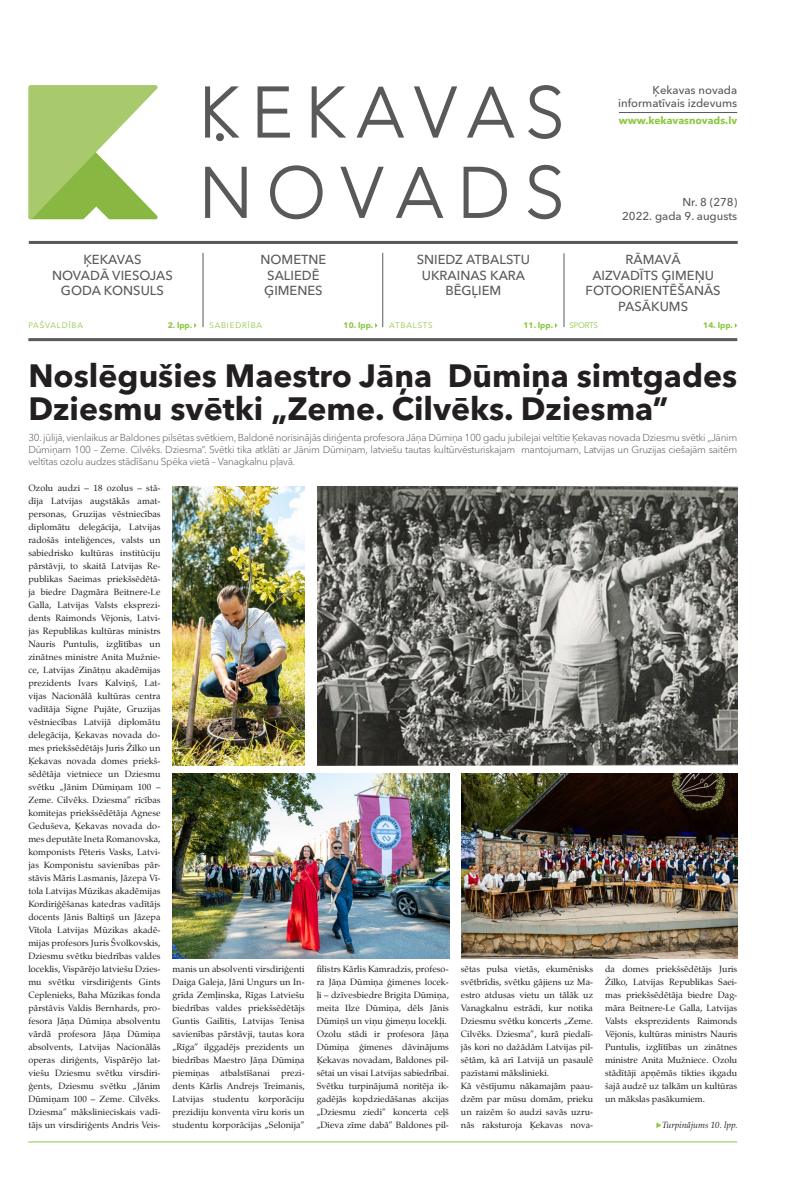
<style>
.page{position:relative;width:794px;height:1191px;background:#fff}
.page>*{position:absolute;margin:0;border:0;box-sizing:border-box;transform-origin:0 0}
.t1{font:700 32px/33px "Avenir Next Cyr";color:#231f20}
.t2{font:500 13px/15.6px "Avenir Next Cyr";color:#58595b;text-align:center}
.t3{font:500 11.4px/13.6px "Avenir Next Cyr";color:#58595b;text-align:right}
.t4{font:700 10.3px "Avenir Next Cyr";color:#8dc73f}
.t5{font:300 10px/12px "Avenir Next Cyr";letter-spacing:-.025em;color:#58595b;text-align:justify}
.t6{font:9px/13px "Zapf Calligraphic 801 TL";color:#231f20;text-align:justify}
.t7{font:italic 9px "Zapf Calligraphic 801 TL";color:#231f20}
.t8{font:8px "Avenir Next Cyr";letter-spacing:.1em;color:#8dc73f}
.t9{font:700 8px "Avenir Next Cyr";color:#8dc73f}
.s1{font-family:"Dienbats";font-style:normal;font-size:7px;color:#8dc73f}
</style>
<div class="page">
<hr style="left:28px;top:1141px;width:709px;height:1px;background:#8dc73f">
<hr style="left:28px;top:338px;width:709px;height:3px;background:#58595b">
<hr style="left:202px;top:253px;width:1px;height:74px;background:#58595b">
<hr style="left:382px;top:253px;width:1px;height:74px;background:#58595b">
<hr style="left:563px;top:253px;width:1px;height:74px;background:#58595b">
<hr style="left:29px;top:241px;width:708px;height:3px;background:#58595b">
<hr style="left:619px;top:112px;width:118px;height:1px;background:#58595b">
<svg style="left:28px;top:85px;width:130px;height:134px"></svg>
<svg style="left:257px;top:86px;width:33px;height:52px"></svg>
<svg style="left:312px;top:86px;width:34px;height:52px"></svg>
<svg style="left:414px;top:86px;width:43px;height:52px"></svg>
<svg style="left:528px;top:85px;width:33px;height:54px"></svg>
<svg style="left:205px;top:86px;width:35px;height:55px"></svg>
<svg style="left:356px;top:87px;width:48px;height:51px"></svg>
<svg style="left:467px;top:87px;width:47px;height:51px"></svg>
<svg style="left:528px;top:164px;width:33px;height:55px"></svg>
<svg style="left:205px;top:167px;width:42px;height:51px"></svg>
<svg style="left:270px;top:165px;width:52px;height:54px"></svg>
<svg style="left:340px;top:167px;width:44px;height:51px"></svg>
<svg style="left:463px;top:167px;width:44px;height:51px"></svg>
<svg style="left:396px;top:167px;width:47px;height:51px"></svg>
<img style="left:317px;top:486px;width:420px;height:279px">
<img style="left:461px;top:773px;width:276px;height:185px">
<img style="left:173px;top:773px;width:276px;height:185px">
<img style="left:173px;top:486px;width:132px;height:279px">
<p class="t3" style="left:618px;top:83px;width:121px">Ķekavas novada informatīvais izdevums</p>
<p class="t4" style="left:619px;top:114px;width:120px">www.kekavasnovads.lv</p>
<h2 class="t2" style="left:52px;top:252px;width:122px">Ķekavas<br>novadā viesojas<br>Goda konsuls</h2>
<p class="t8" style="left:28px;top:320px;width:56px">PAŠVALDĪBA</p>
<p class="t9" style="left:168px;top:320px;width:26px">2. lpp.</p>
<h2 class="t2" style="left:260px;top:252px;width:67px;text-align:left">Nometne saliedē ģimenes</h2>
<p class="t8" style="left:209px;top:320px;width:54px">SABIEDRĪBA</p>
<p class="t9" style="left:343px;top:320px;width:31px">10. lpp.</p>
<h2 class="t2" style="left:417px;top:252px;width:115px">Sniedz atbalstu<br>U krainas kara bēgļiem</h2>
<p class="t8" style="left:389px;top:320px;width:18px">ATBALS</p>
<p class="t8" style="left:423px;top:320px;width:9px">TS</p>
<p class="t9" style="left:523px;top:320px;width:31px">11. lpp.</p>
<p class="t3" style="left:622px;top:196px;width:117px">N r. 8 (278)<br>2022. gada 9. augusts</p>
<h2 class="t2" style="left:625px;top:252px;width:11px">RĀMAVĀ</h2>
<h2 class="t2" style="left:592px;top:267px;width:9px">AIZVAD</h2>
<h2 class="t2" style="left:640px;top:267px;width:31px">ĪTS ĢIME</h2>
<h2 class="t2" style="left:694px;top:267px;width:19px">ŅU</h2>
<h2 class="t2" style="left:585px;top:283px;width:17px">FOTOORIENTĒ</h2>
<h2 class="t2" style="left:677px;top:283px;width:18px">ŠANĀS</h2>
<h2 class="t2" style="left:618px;top:298px;width:17px">PASĀKUMS</h2>
<p class="t8" style="left:569px;top:320px;width:27px">SPORTS</p>
<p class="t9" style="left:703px;top:320px;width:31px">14. lpp.</p>
<h1 class="t1" style="left:28px;top:359px;width:710px">Noslēgušies Maestro Jāņa Dūmiņa simtgades<br>Dziesmu svētki „Zeme. Cilvēks. Dziesma”</h1>
<p class="t5" style="left:28px;top:431px;width:710px">30. jūlijā, vienlaikus ar Baldones pilsētas svētkiem, Baldonē norisinājās diriģenta profesora Jāņa Dūmiņa 100 gadu jubilejai veltītie Ķekavas novada Dziesmu svētki „Jānim Dūmiņam 100 – Zeme. Cilvēks. Dziesma”. Svētki tika atklāti ar Jānim Dūmiņam, latviešu tautas kultūrvēsturiskajam mantojumam, Latvijas un Gruzijas ciešajām saitēm veltītas ozolu audzes stādīšanu Spēka vietā – Vanagkalnu pļavā.</p>
<p class="t6" style="left:28px;top:481px;width:134px">Ozolu audzi – 18 ozolus – stā&shy;dīja Latvijas augstākās amat&shy;personas, Gruzijas vēstniecības diplomātu delegācija, Latvijas radošās inteliģences, valsts un sabiedrisko kultūras institūciju pārstāvji, to skaitā Latvijas Re&shy;publikas Saeimas priekšsēdētā&shy;ja biedre Dagmāra Beitnere-Le Galla, Latvijas Valsts eksprezi&shy;dents Raimonds Vējonis, Latvi&shy;jas Republikas kultūras ministrs Nauris Puntulis, izglītības un zinātnes ministre Anita Mužnie&shy;ce, Latvijas Zinātņu akadēmijas prezidents Ivars Kalviņš, Lat&shy;vijas Nacionālā kultūras centra vadītāja Signe Pujāte, Gruzijas vēstniecības Latvijā diplomātu delegācija, Ķekavas novada do&shy;mes priekšsēdētājs Juris Žilko un Ķekavas novada domes priekš&shy;sēdētāja vietniece un Dziesmu svētku „Jānim Dūmiņam 100 – Zeme. Cilvēks. Dziesma” rīcības komitejas priekšsēdētāja Agnese Geduševa, Ķekavas novada do&shy;mes deputāte Ineta Romanovska, komponists Pēteris Vasks, Latvi&shy;jas Komponistu savienības pār&shy;stāvis Māris Lasmanis, Jāzepa Vī&shy;tola Latvijas Mūzikas akadēmijas Kordiriģēšanas katedras vadītājs docents Jānis Baltiņš un Jāzepa Vītola Latvijas Mūzikas akadē&shy;mijas profesors Juris Švolkovskis, Dziesmu svētku biedrības valdes loceklis, Vispārējo latviešu Dzies&shy;mu svētku virsdiriģents Gints Ceplenieks, Baha Mūzikas fonda pārstāvis Valdis Bernhards, pro&shy;fesora Jāņa Dūmiņa absolventu vārdā profesora Jāņa Dūmiņa absolvents, Latvijas Nacionālās operas diriģents, Vispārējo lat&shy;viešu Dziesmu svētku virsdiri&shy;ģents, Dziesmu svētku „Jānim Dūmiņam 100 – Zeme. Cilvēks.<br>Dziesma” mākslinieciskais vadī&shy;tājs un virsdiriģents Andris Veis-</p>
<p class="t6" style="left:317px;top:962px;width:134px;text-align:left">filistrs Kārlis Kamradzis, profeso&shy;ra Jāņa Dūmiņa ģimenes locek&shy;ļi – dzīvesbiedre Brigita Dūmiņa, meita Ilze Dūmiņa, dēls Jānis<br>Dūmiņš un viņu ģimeņu locekļi.<br>Ozolu stādi ir profesora Jāņa<br>Dūmiņa ģimenes dāvinājums<br>Ķekavas novadam, Baldones pil&shy;sētai un visai Latvijas sabiedrībai.<br>Svētku turpinājumā noritēja ik&shy;gadējās kopdziedāšanas akcijas „Dziesmu ziedi” koncerta ceļš „Dieva zīme dabā” Baldones pil-</p>
<p class="t6" style="left:461px;top:962px;width:134px;text-align:left">sētas pulsa vietās, ekumēnisks svētbrīdis, svētku gājiens uz Ma&shy;estro atdusas vietu un tālāk uz<br>Vanagkalnu estrādi, kur notika<br>Dziesmu svētku koncerts „Zeme.<br>Cilvēks. Dziesma”, kurā piedalī&shy;jās kori no dažādām Latvijas pil&shy;sētām, kā arī Latvijā un pasaulē pazīstami mākslinieki.<br>Kā vēstījumu nākamajām paau&shy;dzēm par mūsu domām, prieku un raizēm šo audzi savās uzru&shy;nās raksturoja Ķekavas nova-</p>
<p class="t6" style="left:605px;top:962px;width:134px">da domes priekšsēdētājs Juris Žilko, Latvijas Republikas Saei&shy;mas priekšsēdētāja biedre Dag&shy;māra Beitnere-Le Galla, Latvijas Valsts eksprezidents Raimonds Vējonis, kultūras ministrs Nauris Puntulis, izglītības un zinātnes ministre Anita Mužniece. Ozolu stādītāji apņēmās tikties ikgadu šajā audzē uz talkām un kultūras un mākslas pasākumiem.</p>
<p class="t6" style="left:172px;top:962px;width:134px">manis un absolventi virsdiriģenti Daiga Galeja, Jāni Ungurs un In&shy;grīda Zemļinska, Rīgas Latviešu biedrības valdes priekšsēdētājs Guntis Gailītis, Latvijas Tenisa savienības pārstāvji, tautas kora „Rīga” ilggadējs prezidents un biedrības Maestro Jāņa Dūmiņa piemiņas</p>
<p class="t6" style="left:220px;top:1066px;width:51px">atbalstīšanai</p>
<p class="t6" style="left:172px;top:1066px;width:134px;text-indent:109px">prezi&shy;dents Kārlis Andrejs Treimanis, Latvijas studentu korporāciju prezidiju konventa vīru koris un studentu korporācijas „Selonija”</p>
<p class="t7" style="left:656px;top:1119px;width:83px"><span class="s1">3</span>Turpinājums 10. lpp.</p>
</div>
